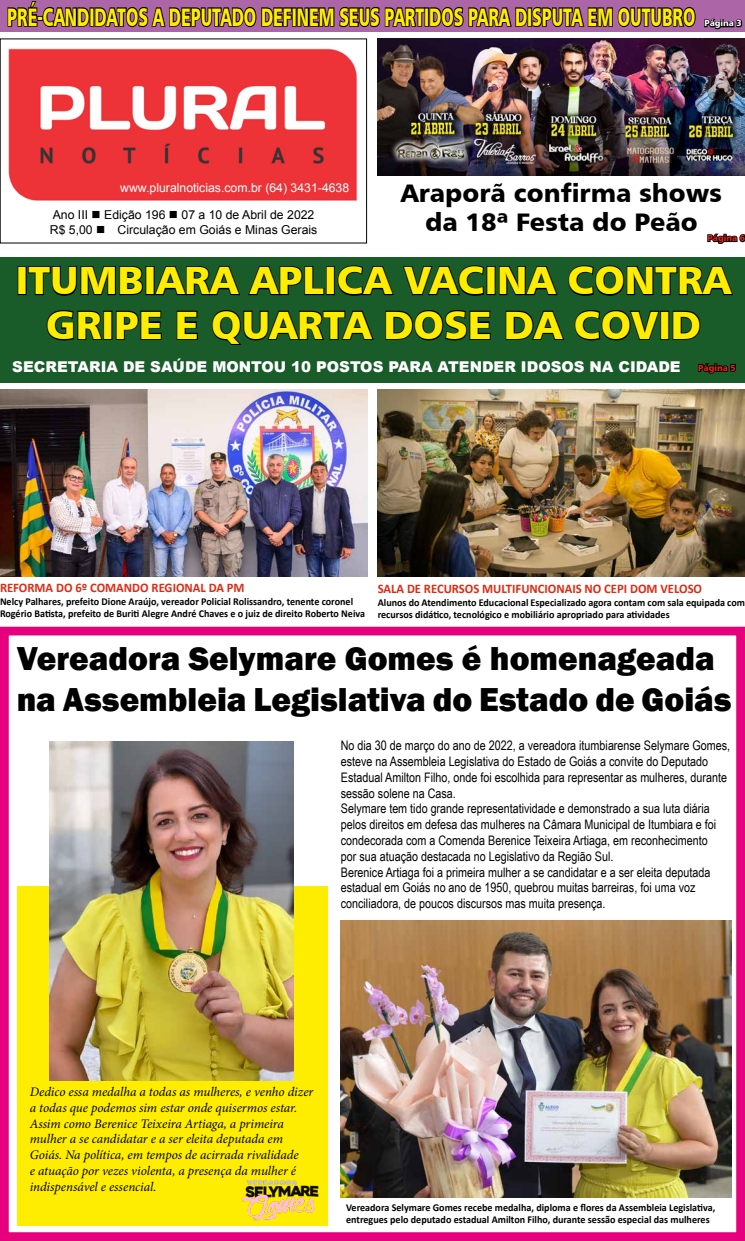
<style>
.page{position:relative;width:745px;height:1241px;background:#fff}
.page>*{position:absolute;margin:0;border:0;box-sizing:border-box;transform-origin:0 0}
.t1{font:39.38px/44.6px "Humanist 777 BT Black B";color:#ffed00;text-align:center}
.t2{font:800 34.12px/40.2px "Franklin Gothic";color:#000}
.t3{font:25.38px/28.9px "Humanist 777 BT Black B";color:#000;text-align:center}
.t4{font:25.29px "Humanist 777 BT Black B";color:#ffed00;scale:.63 1}
.t5{font:900 14.88px "Arial";color:#fff}
.t6{font:13.12px/15.8px "Arial Narrow";color:#000}
.t7{font:italic 13.12px/15.8px "Minion Pro";letter-spacing:-.005em;color:#000}
.t8{font:700 13.12px "Calibri";color:#dd2b14;scale:.96 1}
.t9{font:12.25px/14.7px "Arial";color:#000}
.t10{font:12.25px "Arial";color:#fff}
.t11{font:700 10.5px/12.6px "Calibri";color:#000;scale:.96 1}
.t12{font:8.75px "Humanist 777 BT Black B";color:#fff}
.t13{font:8.75px "Humanist 777 BT Black B";color:#e5231b}
.s1{font-family:"Humanist 777 BT Black B";font-weight:400;font-size:8.75px;color:#e5231b}
</style>
<div class="page">
<div style="left:0;top:257px;width:744px;height:125px;background:#195c2a"></div>
<div style="left:17px;top:885px;width:310px;height:340px;background:#ffed00"></div>
<div style="left:0;top:0;width:744px;height:31px;background:#ac65a6"></div>
<img style="left:8px;top:64px;width:350px;height:136px">
<svg style="left:7px;top:1px;width:689px;height:63px"></svg>
<svg style="left:704px;top:18px;width:39px;height:12px"></svg>
<div style="left:0;top:626px;width:744px;height:614px;border:9px solid #e6007d"></div>
<img style="left:340px;top:920px;width:391px;height:277px">
<svg style="left:343px;top:1186px;width:374px;height:51px"></svg>
<img style="left:50px;top:741px;width:243px;height:338px">
<img style="left:241px;top:1174px;width:100px;height:50px">
<div style="left:18px;top:266px;width:9px;height:29px;border:2px solid #000"></div>
<div style="left:486px;top:266px;width:9px;height:29px;border:2px solid #000"></div>
<svg style="left:27px;top:239px;width:464px;height:106px"></svg>
<svg style="left:698px;top:363px;width:38px;height:11px"></svg>
<img style="left:0;top:389px;width:367px;height:178px">
<svg style="left:0;top:567px;width:367px;height:64px"></svg>
<img style="left:377px;top:38px;width:367px;height:137px">
<svg style="left:499px;top:233px;width:245px;height:108px"></svg>
<img style="left:377px;top:389px;width:367px;height:178px">
<svg style="left:374px;top:567px;width:370px;height:65px"></svg>
<h3 class="t4" style="left:7px;top:1px;width:1092px">PRÉ-CANDIDATOS A DEPUTADO DEFINEM SEUS PARTIDOS PARA DISPUTA EM OUTUBRO</h3>
<p class="t12" style="left:704px;top:18px;width:39px">Página 3</p>
<p class="t10" style="left:120px;top:179px;width:230px">www.pluralnoticias.com.br (64) 3431-4638</p>
<p class="t9" style="left:50px;top:208px;width:269px">Ano III ■ Edição 196 ■ 07 a 10 de Abril de 2022<br>R$ 5,00 ■ Circulação em Goiás e Minas Gerais</p>
<h3 class="t3" style="left:400px;top:178px;width:322px">Araporã confirma shows da 18ª Festa do Peão</h3>
<p class="t13" style="left:707px;top:232px;width:39px">Página 6</p>
<h1 class="t1" style="left:16px;top:257px;width:716px">ITUMBIARA APLICA VACINA CONTRA<br>GRIPE E QUARTA DOSE DA COVID</h1>
<p class="t5" style="left:12px;top:355px;width:724px">SECRETARIA DE SAÚDE MONTOU 10 POSTOS PARA ATENDER IDOSOS NA CIDADE <span class="s1">Página 5</span></p>
<p class="t8" style="left:0;top:579px;width:256px">REFORMA DO 6º COMANDO REGIONAL DA PM</p>
<p class="t11" style="left:0;top:594px;width:381px">Nelcy Palhares, prefeito Dione Araújo, vereador Policial Rolissandro, tenente coronel<br>Rogério Batista, prefeito de Buriti Alegre André Chaves e o juiz de direito Roberto Neiva</p>
<p class="t8" style="left:377px;top:580px;width:339px">SALA DE RECURSOS MULTIFUNCIONAIS NO CEPI DOM VELOSO</p>
<p class="t11" style="left:377px;top:596px;width:384px">Alunos do Atendimento Educacional Especializado agora contam com sala equipada com recursos didático, tecnológico e mobiliário apropriado para atividades</p>
<h2 class="t2" style="left:17px;top:638px;width:716px">Vereadora Selymare Gomes é homenageada na Assembleia Legislativa do Estado de Goiás</h2>
<p class="t6" style="left:340px;top:737px;width:390px">No dia 30 de março do ano de 2022, a vereadora itumbiarense Selymare Gomes, esteve na Assembleia Legislativa do Estado de Goiás a convite do Deputado Estadual Amilton Filho, onde foi escolhida para representar as mulheres, durante sessão solene na Casa.<br>Selymare tem tido grande representatividade e demonstrado a sua luta diária pelos direitos em defesa das mulheres na Câmara Municipal de Itumbiara e foi condecorada com a Comenda Berenice Teixeira Artiaga, em reconhecimento<br>por sua atuação destacada no Legislativo da Região Sul.<br>Berenice Artiaga foi a primeira mulher a se candidatar e a ser eleita deputada estadual em Goiás no ano de 1950, quebrou muitas barreiras, foi uma voz conciliadora, de poucos discursos mas muita presença.</p>
<p class="t7" style="left:30px;top:1083px;width:285px">Dedico essa medalha a todas as mulheres, e venho dizer a todas que podemos sim estar onde quisermos estar.<br>Assim como Berenice Teixeira Artiaga, a primeira mulher a se candidatar e a ser eleita deputada em Goiás. Na política, em tempos de acirrada rivalidade<br>e atuação por vezes violenta, a presença da mulher é indispensável e essencial.</p>
<p class="t11" style="left:346px;top:1200px;width:386px">Vereadora Selymare Gomes recebe medalha, diploma e flores da Assembleia Legislativa, entregues pelo deputado estadual Amilton Filho, durante sessão especial das mulheres</p>
</div>
